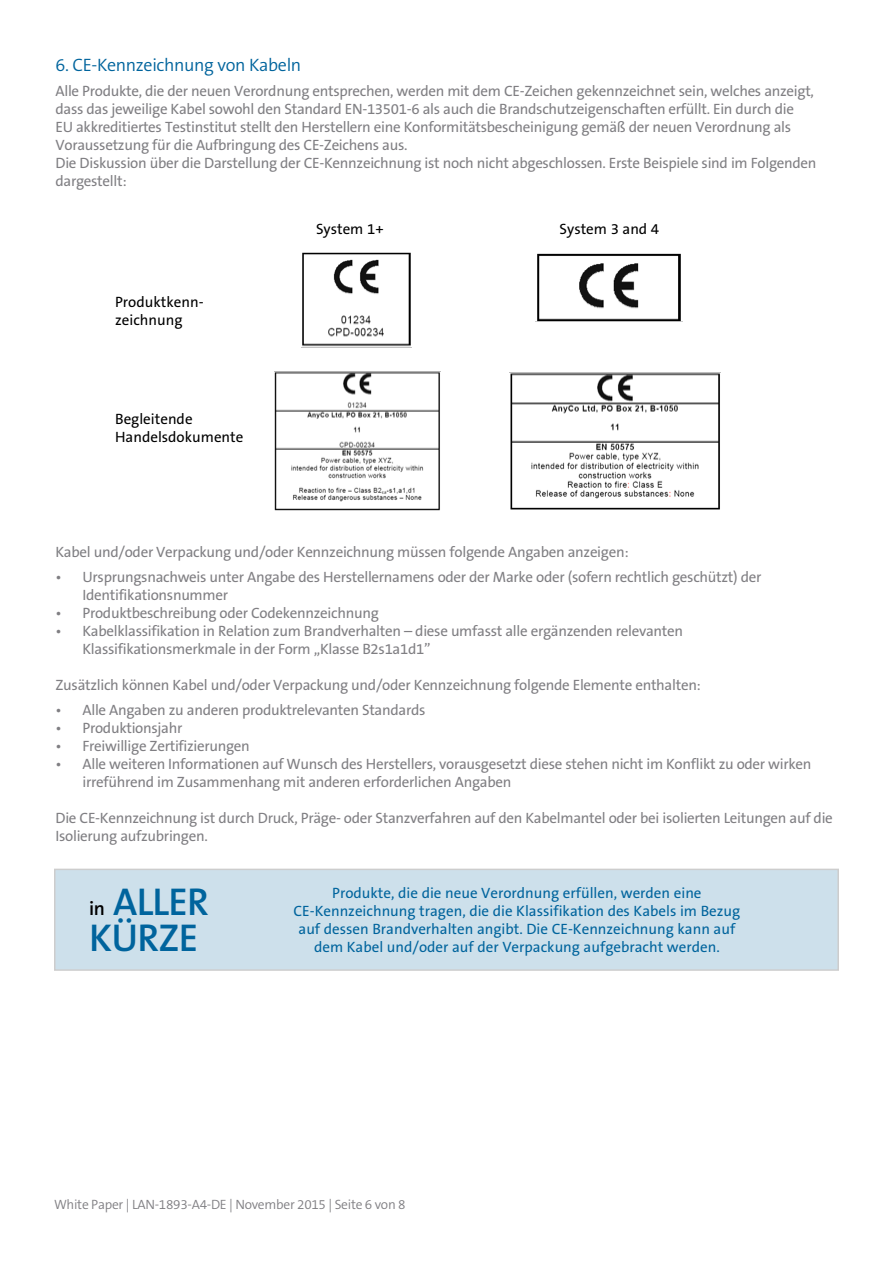
<style>
.page{position:relative;width:893px;height:1263px;background:#fff}
.page>*{position:absolute;margin:0;border:0;box-sizing:border-box;transform-origin:0 0}
.t1{font:600 39px/36px "The Sans B W6";letter-spacing:-.02em;color:#00649d}
.t2{font:300 18px "The Sans B W4";letter-spacing:-.02em;color:#00649d}
.t3{font:15px/18px "The Sans B W5 Plain";letter-spacing:-.02em;color:#807f83}
.t4{font:15px/18px "The Sans B W5 Plain";color:#00649d;text-align:center}
.t5{font:15px/18px "The Sans B W5 Plain";color:#000}
.t6{font:300 13.5px "The Sans B W4";letter-spacing:-.02em;color:#807f83}
.s1{font-size:19.5px;color:#000}
</style>
<div class="page">
<img style="left:274px;top:252px;width:446px;height:258px">
<div style="left:55px;top:869px;width:783px;height:101px;background:#cde0eb"></div>
<p class="t2" style="left:56px;top:53px;width:247px">6. CE-Kennzeichnung von Kabeln</p>
<p class="t3" style="left:56px;top:82px;width:762px">Alle Produkte, die der neuen Verordnung entsprechen, werden mit dem CE-Zeichen gekennzeichnet sein, welches anzeigt, dass das jeweilige Kabel sowohl den Standard EN-13501-6 als auch die Brandschutzeigenschaften erfüllt. Ein durch die<br>EU akkreditiertes Testinstitut stellt den Herstellern eine Konformitätsbescheinigung gemäß der neuen Verordnung als Voraussetzung für die Aufbringung des CE-Zeichens aus.<br>Die Diskussion über die Darstellung der CE-Kennzeichnung ist noch nicht abgeschlossen. Erste Beispiele sind im Folgenden dargestellt:</p>
<p class="t5" style="left:115px;top:293px;width:90px">Produktkenn&shy;zeichnung</p>
<p class="t5" style="left:115px;top:410px;width:130px">Begleitende<br>Handelsdokumente</p>
<p class="t5" style="left:316px;top:220px;width:69px">System 1+</p>
<p class="t5" style="left:560px;top:220px;width:101px">System 3 and 4</p>
<p class="t3" style="left:56px;top:543px;width:575px">Kabel und/oder Verpackung und/oder Kennzeichnung müssen folgende Angaben anzeigen:</p>
<p class="t3" style="left:82px;top:568px;width:680px;text-indent:-27px">• Ursprungsnachweis unter Angabe des Herstellernamens oder der Marke oder (sofern rechtlich geschützt) der<br>Identifikationsnummer</p>
<p class="t3" style="left:56px;top:604px;width:325px">• Produktbeschreibung oder Codekennzeichnung</p>
<p class="t3" style="left:82px;top:622px;width:602px;text-indent:-27px">• Kabelklassifikation in Relation zum Brandverhalten – diese umfasst alle ergänzenden relevanten<br>Klassifikationsmerkmale in der Form „Klasse B2s1a1d1”</p>
<p class="t3" style="left:56px;top:676px;width:647px">Zusätzlich können Kabel und/oder Verpackung und/oder Kennzeichnung folgende Elemente enthalten:</p>
<p class="t3" style="left:56px;top:701px;width:371px">• Alle Angaben zu anderen produktrelevanten Standards</p>
<p class="t3" style="left:56px;top:719px;width:128px">• Produktionsjahr</p>
<p class="t3" style="left:56px;top:737px;width:196px">• Freiwillige Zertifizierungen</p>
<p class="t3" style="left:82px;top:755px;width:730px;text-indent:-27px">• Alle weiteren Informationen auf Wunsch des Herstellers, vorausgesetzt diese stehen nicht im Konflikt zu oder wirken irreführend im Zusammenhang mit anderen erforderlichen Angaben</p>
<p class="t3" style="left:55px;top:809px;width:779px">Die CE-Kennzeichnung ist durch Druck, Präge- oder Stanzverfahren auf den Kabelmantel oder bei isolierten Leitungen auf die<br>Isolierung aufzubringen.</p>
<h1 class="t1" style="left:89px;top:884px;width:121px"><span class="s1">in</span> ALLER<br>KÜRZE</h1>
<p class="t4" style="left:293px;top:884px;width:448px">Produkte, die die neue Verordnung erfüllen, werden eine CE-Kennzeichnung tragen, die die Klassifikation des Kabels im Bezug auf dessen Brandverhalten angibt. Die CE-Kennzeichnung kann auf dem Kabel und/oder auf der Verpackung aufgebracht werden.</p>
<p class="t6" style="left:54px;top:1196px;width:353px">White Paper | LAN-1893-A4-DE | November 2015 | Seite 6 von 8</p>
</div>
